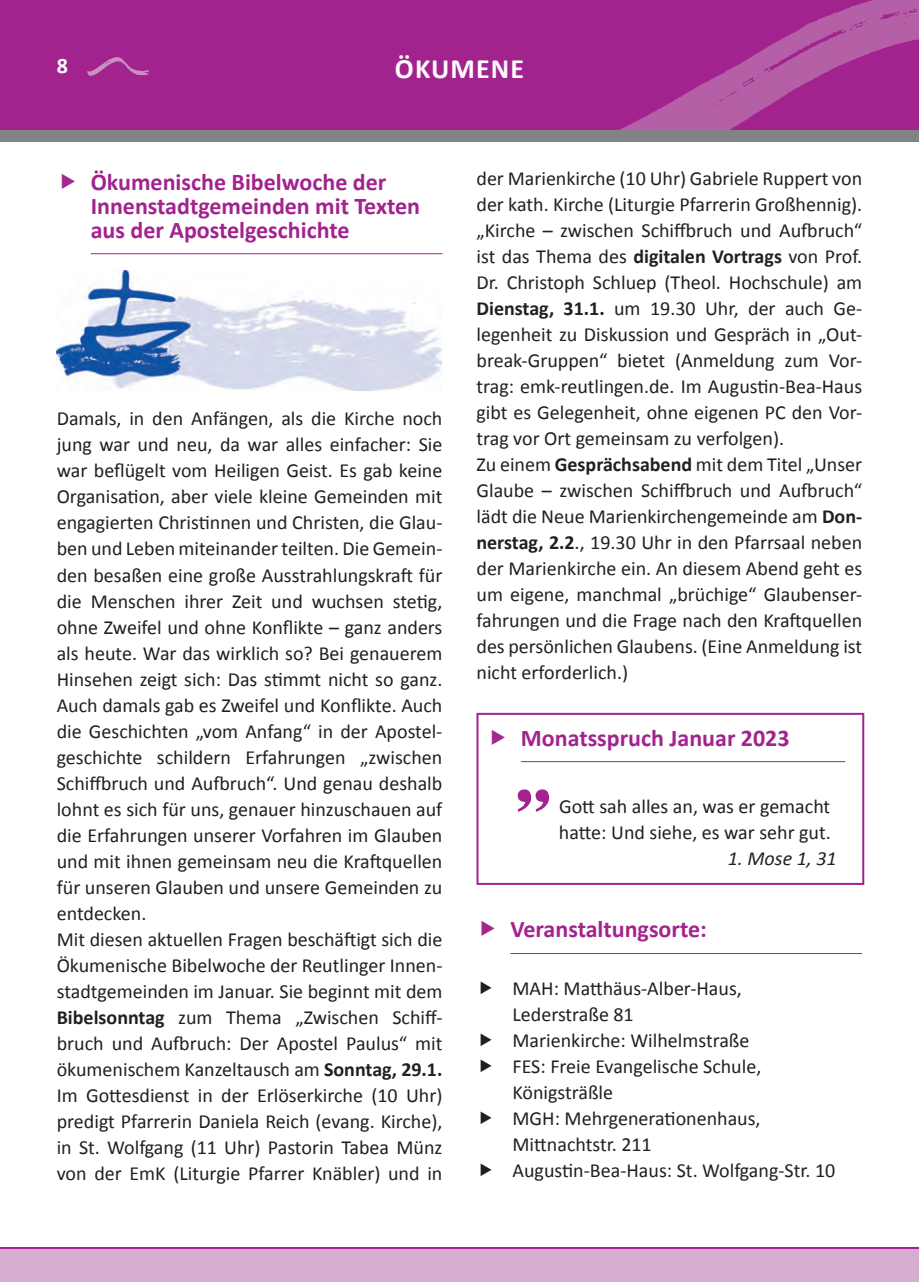
<style>
.page{position:relative;width:919px;height:1282px;background:#fff}
.page>*{position:absolute;margin:0;border:0;box-sizing:border-box;transform-origin:0 0}
.t1{font:700 28px "Calibri";letter-spacing:.04em;color:#fefcfd}
.t2{font:700 24px/24px "Calibri";color:#a2238e}
.t3{font:700 22px "Calibri";color:#fff}
.t4{font:20px/26px "Calibri";color:#231f20}
.t5{font:italic 20px "Calibri";color:#231f20}
.s1{font-weight:700}
</style>
<div class="page">
<div style="left:0;top:0;width:918px;height:130px;background:#a2238e"></div>
<div style="left:0;top:1247px;width:918px;height:34px;background:#d4add0"></div>
<img style="left:619px;top:0;width:299px;height:130px">
<hr style="left:0;top:1246px;width:918px;height:2px;background:#a2238e">
<div style="left:0;top:130px;width:918px;height:12px;background:#808285"></div>
<img style="left:87px;top:57px;width:62px;height:19px">
<hr style="left:510px;top:952px;width:352px;height:1px;background:#a2238e">
<hr style="left:91px;top:253px;width:351px;height:1px;background:#a2238e">
<svg style="left:517px;top:789px;width:32px;height:22px"></svg>
<div style="left:476px;top:712px;width:388px;height:172px;border:2px solid #a2238e"></div>
<hr style="left:521px;top:761px;width:324px;height:1px;background:#a2238e">
<img style="left:57px;top:271px;width:384px;height:119px">
<p class="t3" style="left:57px;top:50px;width:13px">8</p>
<h1 class="t1" style="left:395px;top:49px;width:130px">ÖKUMENE</h1>
<p class="t2" style="left:91px;top:169px;width:331px">Ökumenische Bibelwoche der<br>Innenstadtgemeinden mit Texten aus der Apostelgeschichte</p>
<p class="t4" style="left:57px;top:405px;width:387px">Damals, in den Anfängen, als die Kirche noch jung war und neu, da war alles einfacher: Sie war beflügelt vom Heiligen Geist. Es gab keine Organisation, aber viele kleine Gemeinden mit engagierten Christinnen und Christen, die Glau&shy;ben und Leben miteinander teilten. Die Gemein&shy;den besaßen eine große Ausstrahlungskraft für die Menschen ihrer Zeit und wuchsen stetig, ohne Zweifel und ohne Konflikte – ganz anders als heute. War das wirklich so? Bei genauerem Hinsehen zeigt sich: Das stimmt nicht so ganz.<br>Auch damals gab es Zweifel und Konflikte. Auch die Geschichten „vom Anfang“ in der Apostel&shy;geschichte schildern Erfahrungen „zwischen Schiffbruch und Aufbruch“. Und genau deshalb lohnt es sich für uns, genauer hinzuschauen auf die Erfahrungen unserer Vorfahren im Glauben und mit ihnen gemeinsam neu die Kraftquellen für unseren Glauben und unsere Gemeinden zu entdecken.<br>Mit diesen aktuellen Fragen beschäftigt sich die Ökumenische Bibelwoche der Reutlinger Innen&shy;stadtgemeinden im Januar. Sie beginnt mit dem <span class="s1">Bibelsonntag</span> zum Thema „Zwischen Schiff&shy;bruch und Aufbruch: Der Apostel Paulus“ mit ökumenischem Kanzeltausch am <span class="s1">Sonntag, 29.1.<br></span>Im Gottesdienst in der Erlöserkirche (10 Uhr) predigt Pfarrerin Daniela Reich (evang. Kirche), in St. Wolfgang (11 Uhr) Pastorin Tabea Münz von der EmK (Liturgie Pfarrer Knäbler) und in</p>
<p class="t4" style="left:476px;top:165px;width:387px">der Marienkirche (10 Uhr) Gabriele Ruppert von der kath. Kirche (Liturgie Pfarrerin Großhennig). „Kirche – zwischen Schiffbruch und Aufbruch“ ist das Thema des <span class="s1">digitalen Vortrags</span> von Prof.<br>Dr. Christoph Schluep (Theol. Hochschule) am <span class="s1">Dienstag, 31.1.</span> um 19.30 Uhr, der auch Ge&shy;legenheit zu Diskussion und Gespräch in „Out&shy;break-Gruppen“ bietet (Anmeldung zum Vor&shy;trag: emk-reutlingen.de. Im Augustin-Bea-Haus gibt es Gelegenheit, ohne eigenen PC den Vor&shy;trag vor Ort gemeinsam zu verfolgen).<br>Zu einem <span class="s1">Gesprächsabend</span> mit dem Titel „Unser Glaube – zwischen Schiffbruch und Aufbruch“ lädt die Neue Marienkirchengemeinde am <span class="s1">Don&shy;nerstag, 2.2</span>., 19.30 Uhr in den Pfarrsaal neben der Marienkirche ein. An diesem Abend geht es um eigene, manchmal „brüchige“ Glaubenser&shy;fahrungen und die Frage nach den Kraftquellen des persönlichen Glaubens. (Eine Anmeldung ist nicht erforderlich.)</p>
<p class="t2" style="left:521px;top:724px;width:270px">Monatsspruch Januar 2023</p>
<p class="t4" style="left:559px;top:792px;width:273px">Gott sah alles an, was er gemacht hatte: Und siehe, es war sehr gut.</p>
<p class="t5" style="left:727px;top:846px;width:110px">1. Mose 1, 31</p>
<p class="t2" style="left:510px;top:916px;width:198px">Veranstaltungsorte:</p>
<p class="t4" style="left:512px;top:974px;width:324px">MAH: Matthäus-Alber-Haus,<br>Lederstraße 81<br>Marienkirche: Wilhelmstraße<br>FES: Freie Evangelische Schule,<br>Königsträßle<br>MGH: Mehrgenerationenhaus,<br>Mittnachtstr. 211<br>Augustin-Bea-Haus: St. Wolfgang-Str. 10</p>
</div>
